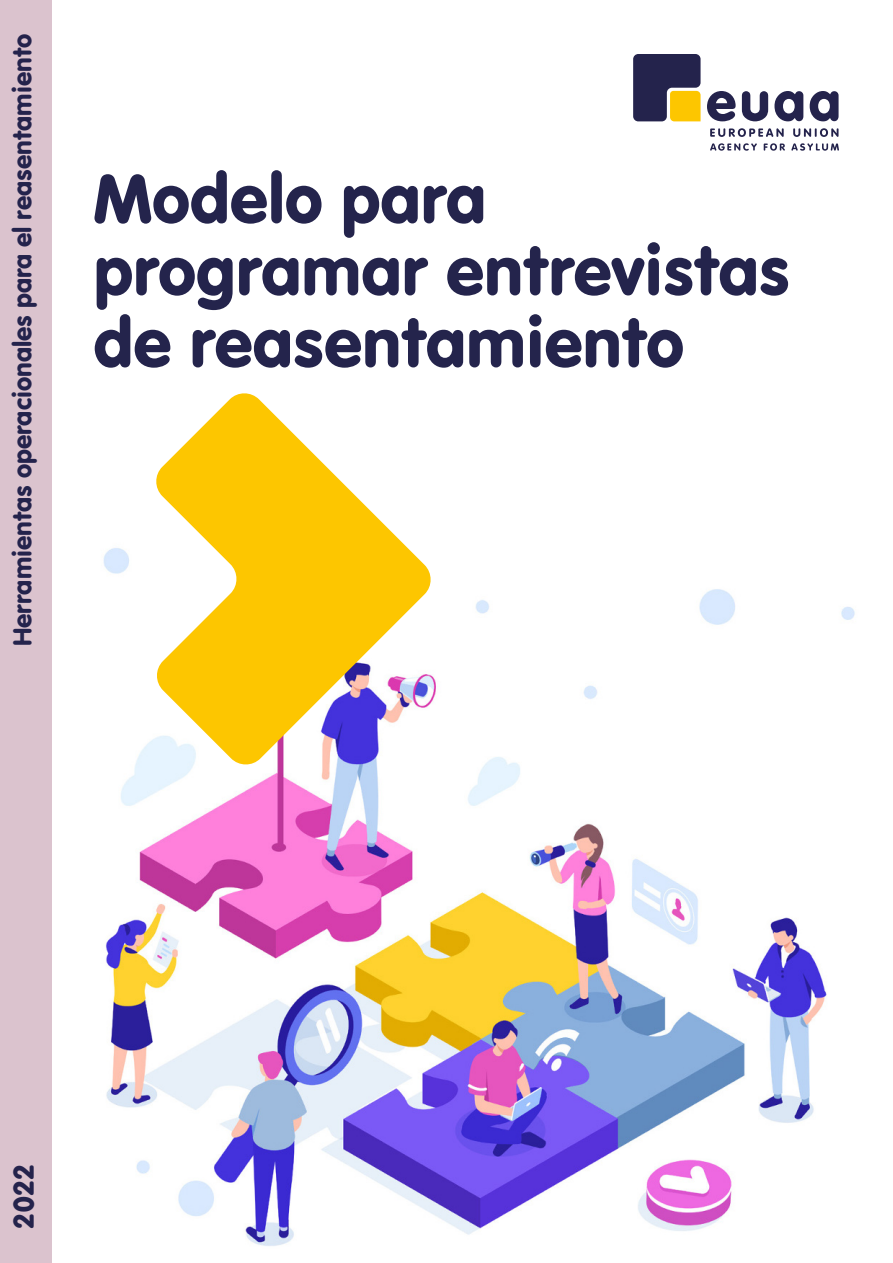
<style>
.page{position:relative;width:893px;height:1263px;background:#fff}
.page>*{position:absolute;margin:0;border:0;box-sizing:border-box;transform-origin:0 0}
.Heading_cover{font:72px/72px "VAG Rundschrift D";color:#24244c}
.t1{font:30px "VAG Rundschrift D";color:#24234c}
.t2{font:27px "VAG Rundschrift D";color:#24234c}
</style>
<div class="page">
<img style="left:51px;top:514px;width:804px;height:749px">
<svg style="left:710px;top:128px;width:74px;height:9px"></svg>
<svg style="left:793px;top:128px;width:45px;height:9px"></svg>
<svg style="left:710px;top:143px;width:47px;height:8px"></svg>
<svg style="left:764px;top:143px;width:21px;height:8px"></svg>
<svg style="left:791px;top:143px;width:48px;height:8px"></svg>
<svg style="left:633px;top:54px;width:68px;height:67px;background:#5c5047"></svg>
<svg style="left:707px;top:91px;width:29px;height:30px"></svg>
<svg style="left:742px;top:91px;width:26px;height:30px"></svg>
<svg style="left:774px;top:91px;width:29px;height:30px"></svg>
<svg style="left:810px;top:91px;width:28px;height:30px"></svg>
<svg style="left:154px;top:393px;width:279px;height:373px;fill:#fdc600"></svg>
<div style="left:0;top:0;width:51px;height:1263px;background:#dbc3ce"></div>
<p class="t2" style="left:7px;top:646px;width:614px;rotate:-90deg">Herramientas operacionales para el reasentamiento</p>
<h1 class="Heading_cover" style="left:94px;top:163px;width:698px">Modelo para programar entrevistas de reasentamiento</h1>
<p class="t1" style="left:6px;top:1229px;width:66px;rotate:-90deg">2022</p>
</div>
